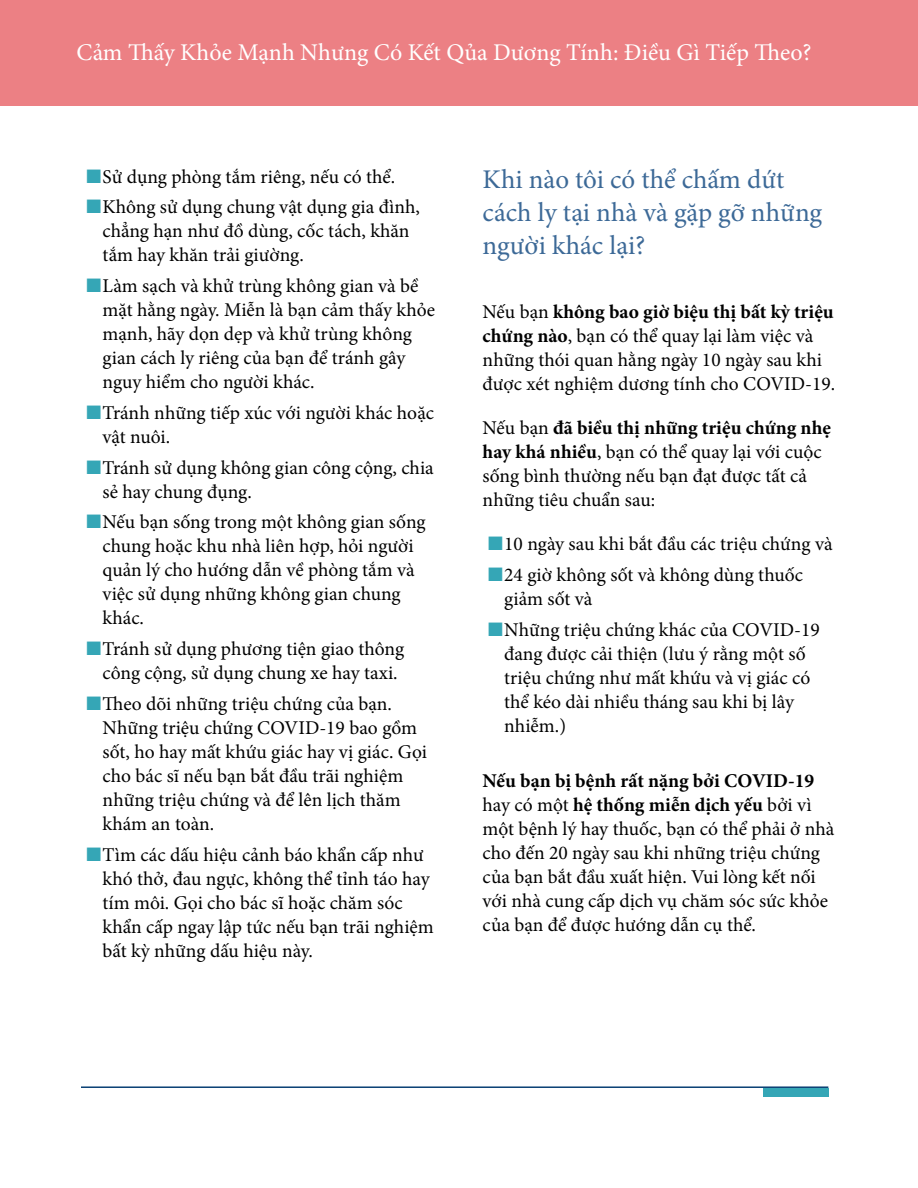
<style>
.page{position:relative;width:918px;height:1188px;background:#fff}
.page>*{position:absolute;margin:0;border:0;box-sizing:border-box;transform-origin:0 0}
.t1{font:27px/33px "Minion Pro";color:#3c6997}
.t2{font:24px "Minion Pro";color:#fff}
.t3{font:19.5px/24px "Minion Pro";color:#000}
.s1{color:#35a6b6}
.s2{font-weight:700}
</style>
<div class="page">
<div style="left:0;top:0;width:918px;height:106px;background:#ec8084"></div>
<hr style="left:81px;top:1086px;width:747px;height:2px;background:#094074">
<div style="left:763px;top:1088px;width:65px;height:9px;background:#35a6b6"></div>
<p class="t2" style="left:76px;top:36px;width:737px">Cảm Thấy Khỏe Mạnh Nhưng Có Kết Qủa Dương Tính: Điều Gì Tiếp Theo?</p>
<p class="t3" style="left:86px;top:165px;width:310px"><span class="s1">■</span>Sử dụng phòng tắm riêng, nếu có thể.</p>
<p class="t3" style="left:103px;top:195px;width:319px;text-indent:-16px"><span class="s1">■</span>Không sử dụng chung vật dụng gia đình, chẳng hạn như đồ dùng, cốc tách, khăn tắm hay khăn trải giường.</p>
<p class="t3" style="left:103px;top:274px;width:334px;text-indent:-16px"><span class="s1">■</span>Làm sạch và khử trùng không gian và bề mặt hằng ngày. Miễn là bạn cảm thấy khỏe mạnh, hãy dọn dẹp và khử trùng không gian cách ly riêng của bạn để tránh gây nguy hiểm cho người khác.</p>
<p class="t3" style="left:103px;top:401px;width:333px;text-indent:-16px"><span class="s1">■</span>Tránh những tiếp xúc với người khác hoặc vật nuôi.</p>
<p class="t3" style="left:103px;top:456px;width:333px;text-indent:-16px"><span class="s1">■</span>Tránh sử dụng không gian công cộng, chia sẻ hay chung đụng.</p>
<p class="t3" style="left:103px;top:510px;width:325px;text-indent:-16px"><span class="s1">■</span>Nếu bạn sống trong một không gian sống chung hoặc khu nhà liên hợp, hỏi người quản lý cho hướng dẫn về phòng tắm và việc sử dụng những không gian chung khác.</p>
<p class="t3" style="left:86px;top:637px;width:319px;text-align:center"><span class="s1">■</span>Tránh sử dụng phương tiện giao thông công cộng, sử dụng chung xe hay taxi.</p>
<p class="t3" style="left:103px;top:692px;width:326px;text-indent:-16px"><span class="s1">■</span>Theo dõi những triệu chứng của bạn.<br>Những triệu chứng COVID-19 bao gồm sốt, ho hay mất khứu giác hay vị giác. Gọi cho bác sĩ nếu bạn bắt đầu trãi nghiệm những triệu chứng và để lên lịch thăm khám an toàn.</p>
<p class="t3" style="left:103px;top:843px;width:333px;text-indent:-16px"><span class="s1">■</span>Tìm các dấu hiệu cảnh báo khẩn cấp như khó thở, đau ngực, không thể tỉnh táo hay tím môi. Gọi cho bác sĩ hoặc chăm sóc khẩn cấp ngay lập tức nếu bạn trãi nghiệm bất kỳ những dấu hiệu này.</p>
<h1 class="t1" style="left:483px;top:163px;width:341px">Khi nào tôi có thể chấm dứt cách ly tại nhà và gặp gỡ những người khác lại?</h1>
<p class="t3" style="left:483px;top:300px;width:354px">Nếu bạn <span class="s2">không bao giờ biệu thị bất kỳ triệu chứng nào</span>, bạn có thể quay lại làm việc và những thói quan hằng ngày 10 ngày sau khi được xét nghiệm dương tính cho COVID-19.</p>
<p class="t3" style="left:483px;top:416px;width:350px">Nếu bạn <span class="s2">đã biều thị những triệu chứng nhẹ hay khá nhiều</span>, bạn có thể quay lại với cuộc sống bình thường nếu bạn đạt được tất cả những tiêu chuẩn sau:</p>
<p class="t3" style="left:488px;top:532px;width:346px"><span class="s1">■</span>10 ngày sau khi bắt đầu các triệu chứng và</p>
<p class="t3" style="left:504px;top:563px;width:300px;text-indent:-16px"><span class="s1">■</span>24 giờ không sốt và không dùng thuốc giảm sốt và</p>
<p class="t3" style="left:504px;top:618px;width:317px;text-indent:-16px"><span class="s1">■</span>Những triệu chứng khác của COVID-19 đang được cải thiện (lưu ý rằng một số triệu chứng như mất khứu và vị giác có thể kéo dài nhiều tháng sau khi bị lây nhiễm.)</p>
<p class="t3" style="left:483px;top:769px;width:353px"><span class="s2">Nếu bạn bị bệnh rất nặng bởi COVID-19 </span>hay có một <span class="s2">hệ thống miễn dịch yếu</span> bởi vì một bệnh lý hay thuốc, bạn có thể phải ở nhà cho đến 20 ngày sau khi những triệu chứng của bạn bắt đầu xuất hiện. Vui lòng kết nối với nhà cung cấp dịch vụ chăm sóc sức khỏe của bạn để được hướng dẫn cụ thể.</p>
</div>
